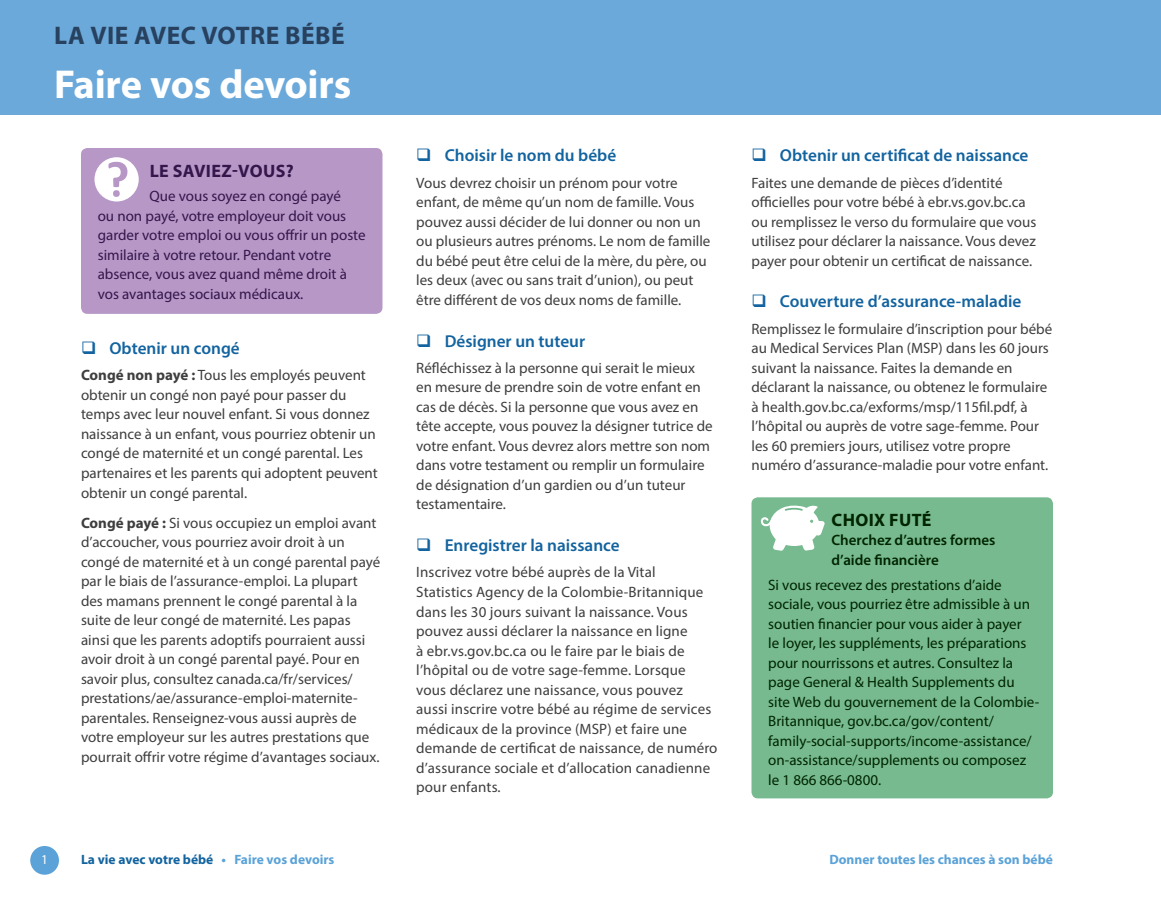
<style>
.page{position:relative;width:1161px;height:905px;background:#fff}
.page>*{position:absolute;margin:0;border:0;box-sizing:border-box;transform-origin:0 0}
.t1{font:700 40.5px "Myriad Pro";letter-spacing:-.005em;color:#fff}
.t2{font:700 25.5px "Myriad Pro";letter-spacing:.015em;color:#27415f}
.t3{font:700 18px "Myriad Pro";letter-spacing:.02em;color:#35164c}
.t4{font:700 18px "Myriad Pro";letter-spacing:.02em;color:#002500}
.t5{font:600 17.25px "Myriad Pro";color:#12639f}
.t6{font:15px/19.5px "Myriad Pro";color:#3e3e3f}
.t7{font:15px/19.5px "Myriad Pro";color:#002500}
.t8{font:15px/19.5px "Myriad Pro";color:#35164c}
.t9{font:600 15px/19.5px "Myriad Pro";color:#002500}
.t10{font:700 13.5px "Myriad Pro";color:#12639f}
.t11{font:700 13.5px "Myriad Pro";color:#5aa2d8}
.t12{font:13.5px "Myriad Pro";color:#fff}
.s1{font-weight:700}
.s2{color:#5aa2d8}
</style>
<div class="page">
<div style="left:0;top:0;width:1161px;height:114px;background:#6ba9db"></div>
<div style="left:30px;top:846px;width:29px;height:28px;background:#5aa2d8;border-radius:50%"></div>
<div style="left:81px;top:148px;width:301px;height:166px;background:#b697c6;border-radius:6px"></div>
<div style="left:94px;top:157px;width:45px;height:44px;background:#fff;border-radius:50%"></div>
<div style="left:113px;top:190px;width:7px;height:7px;background:#b697c6;border-radius:50%"></div>
<svg style="left:108px;top:162px;width:19px;height:25px"></svg>
<div style="left:752px;top:497px;width:301px;height:301px;background:#77ba8f;border-radius:6px"></div>
<svg style="left:761px;top:505px;width:64px;height:45px"></svg>
<h2 class="t2" style="left:54px;top:19px;width:292px">LA VIE AVEC VOTRE BÉBÉ</h2>
<h1 class="t1" style="left:54px;top:58px;width:299px">Faire vos devoirs</h1>
<p class="t3" style="left:150px;top:159px;width:145px">LE SAVIEZ-VOUS?</p>
<p class="t8" style="left:98px;top:186px;width:269px;text-indent:52px">Que vous soyez en congé payé<br>ou non payé, votre employeur doit vous garder votre emploi ou vous offrir un poste similaire à votre retour. Pendant votre absence, vous avez quand même droit à vos avantages sociaux médicaux.</p>
<p class="t5" style="left:81px;top:337px;width:160px">❑ Obtenir un congé</p>
<p class="t6" style="left:81px;top:365px;width:298px"><span class="s1">Congé non payé :</span> Tous les employés peuvent obtenir un congé non payé pour passer du temps avec leur nouvel enfant. Si vous donnez naissance à un enfant, vous pourriez obtenir un congé de maternité et un congé parental. Les partenaires et les parents qui adoptent peuvent obtenir un congé parental.</p>
<p class="t6" style="left:81px;top:513px;width:301px"><span class="s1">Congé payé :</span> Si vous occupiez un emploi avant d’accoucher, vous pourriez avoir droit à un congé de maternité et à un congé parental payé par le biais de l’assurance-emploi. La plupart des mamans prennent le congé parental à la suite de leur congé de maternité. Les papas ainsi que les parents adoptifs pourraient aussi avoir droit à un congé parental payé. Pour en savoir plus, consultez canada.ca/fr/services/ prestations/ae/assurance-emploi-maternite&shy;parentales. Renseignez-vous aussi auprès de votre employeur sur les autres prestations que pourrait offrir votre régime d’avantages sociaux.</p>
<p class="t5" style="left:416px;top:144px;width:202px">❑ Choisir le nom du bébé</p>
<p class="t6" style="left:416px;top:172px;width:296px">Vous devrez choisir un prénom pour votre enfant, de même qu’un nom de famille. Vous pouvez aussi décider de lui donner ou non un ou plusieurs autres prénoms. Le nom de famille du bébé peut être celui de la mère, du père, ou les deux (avec ou sans trait d’union), ou peut être différent de vos deux noms de famille.</p>
<p class="t5" style="left:416px;top:330px;width:171px">❑ Désigner un tuteur</p>
<p class="t6" style="left:416px;top:358px;width:298px">Réfléchissez à la personne qui serait le mieux en mesure de prendre soin de votre enfant en cas de décès. Si la personne que vous avez en tête accepte, vous pouvez la désigner tutrice de votre enfant. Vous devrez alors mettre son nom dans votre testament ou remplir un formulaire de désignation d’un gardien ou d’un tuteur testamentaire.</p>
<p class="t5" style="left:416px;top:534px;width:205px">❑ Enregistrer la naissance</p>
<p class="t6" style="left:416px;top:562px;width:303px">Inscrivez votre bébé auprès de la Vital<br>Statistics Agency de la Colombie-Britannique dans les 30 jours suivant la naissance. Vous pouvez aussi déclarer la naissance en ligne<br>à ebr.vs.gov.bc.ca ou le faire par le biais de l’hôpital ou de votre sage‑femme. Lorsque vous déclarez une naissance, vous pouvez aussi inscrire votre bébé au régime de services médicaux de la province (MSP) et faire une demande de certificat de naissance, de numéro d’assurance sociale et d’allocation canadienne pour enfants.</p>
<p class="t5" style="left:752px;top:144px;width:279px">❑ Obtenir un certificat de naissance</p>
<p class="t6" style="left:752px;top:172px;width:286px">Faites une demande de pièces d’identité officielles pour votre bébé à ebr.vs.gov.bc.ca ou remplissez le verso du formulaire que vous utilisez pour déclarer la naissance. Vous devez payer pour obtenir un certificat de naissance.</p>
<p class="t5" style="left:752px;top:291px;width:271px">❑ Couverture d’assurance-maladie</p>
<p class="t6" style="left:752px;top:319px;width:302px">Remplissez le formulaire d’inscription pour bébé au Medical Services Plan (MSP) dans les 60 jours suivant la naissance. Faites la demande en déclarant la naissance, ou obtenez le formulaire à health.gov.bc.ca/exforms/msp/115fil.pdf, à l’hôpital ou auprès de votre sage-femme. Pour les 60 premiers jours, utilisez votre propre numéro d’assurance-maladie pour votre enfant.</p>
<p class="t4" style="left:832px;top:508px;width:101px">CHOIX FUTÉ</p>
<p class="t9" style="left:831px;top:530px;width:165px">Cherchez d’autres formes d’aide financière</p>
<p class="t7" style="left:768px;top:574px;width:273px">Si vous recevez des prestations d’aide sociale, vous pourriez être admissible à un soutien financier pour vous aider à payer<br>le loyer, les suppléments, les préparations pour nourrissons et autres. Consultez la page General &amp; Health Supplements du site Web du gouvernement de la Colombie-Britannique, gov.bc.ca/gov/content/ family-social-supports/income-assistance/ on-assistance/supplements ou composez le 1 866 866‑0800.</p>
<p class="t12" style="left:41px;top:851px;width:8px">1</p>
<p class="t10" style="left:81px;top:851px;width:255px">La vie avec votre bébé <span class="s2">• Faire vos devoirs</span></p>
<p class="t11" style="left:829px;top:851px;width:225px">Donner toutes les chances à son bébé</p>
</div>
